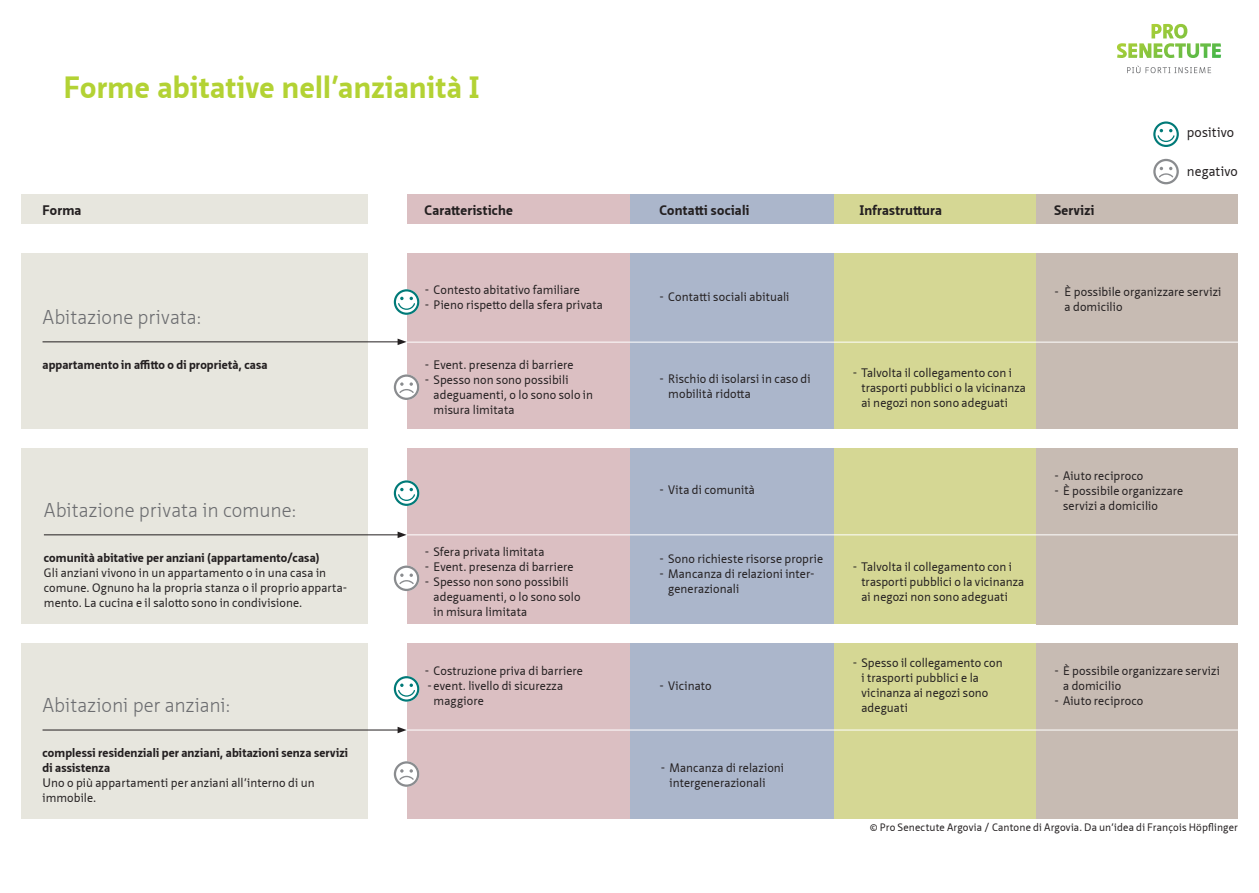
<style>
.page{position:relative;width:1259px;height:893px;background:#fff}
.page>*{position:absolute;margin:0;border:0;box-sizing:border-box;transform-origin:0 0}
.t1{font:700 30px "Neue Sans Pro";letter-spacing:.015em;color:#b3d234}
.t2{font:300 19.5px "Neue Sans Pro";color:#6c6d70}
.t3{font:700 13.5px "Neue Sans Pro";letter-spacing:.02em;color:#231f20}
.t4{font:13.5px "Neue Sans Pro";letter-spacing:.01em;color:#231f20}
.t5{font:12px/15px "Neue Sans Pro";letter-spacing:.01em;color:#231f20}
.t6{font:700 12px/15px "Neue Sans Pro";letter-spacing:.01em;color:#231f20}
.t7{font:10.5px "Neue Sans Pro";letter-spacing:.015em;color:#231f20}
</style>
<div class="page">
<div style="left:21px;top:195px;width:347px;height:29px;background:#e7e6de"></div>
<div style="left:21px;top:253px;width:347px;height:176px;background:#e7e6de"></div>
<div style="left:21px;top:449px;width:347px;height:175px;background:#e7e6de"></div>
<div style="left:21px;top:644px;width:347px;height:175px;background:#e7e6de"></div>
<div style="left:629px;top:195px;width:205px;height:29px;background:#abb6cb"></div>
<div style="left:629px;top:254px;width:205px;height:175px;background:#abb6cb"></div>
<div style="left:629px;top:449px;width:205px;height:175px;background:#abb6cb"></div>
<div style="left:629px;top:644px;width:205px;height:175px;background:#abb6cb"></div>
<div style="left:834px;top:195px;width:202px;height:29px;background:#d5d794"></div>
<div style="left:834px;top:254px;width:202px;height:175px;background:#d5d794"></div>
<div style="left:834px;top:449px;width:202px;height:175px;background:#d5d794"></div>
<div style="left:834px;top:644px;width:202px;height:175px;background:#d5d794"></div>
<div style="left:1036px;top:195px;width:201px;height:29px;background:#c7bbb3"></div>
<div style="left:1036px;top:254px;width:201px;height:175px;background:#c7bbb3"></div>
<div style="left:1036px;top:449px;width:201px;height:176px;background:#c7bbb3"></div>
<div style="left:1036px;top:644px;width:201px;height:175px;background:#c7bbb3"></div>
<div style="left:406px;top:195px;width:223px;height:29px;background:#dbbfc2"></div>
<div style="left:406px;top:254px;width:223px;height:175px;background:#dbbfc2"></div>
<div style="left:406px;top:449px;width:223px;height:175px;background:#dbbfc2"></div>
<div style="left:406px;top:644px;width:223px;height:175px;background:#dbbfc2"></div>
<hr style="left:406px;top:342px;width:844px;height:1px;background:#fff">
<hr style="left:406px;top:730px;width:844px;height:1px;background:#fff">
<hr style="left:406px;top:534px;width:831px;height:1px;background:#fff">
<hr style="left:43px;top:342px;width:357px;height:1px;background:#231f20">
<svg style="left:397px;top:339px;width:9px;height:6px"></svg>
<hr style="left:44px;top:535px;width:356px;height:1px;background:#231f20">
<svg style="left:397px;top:532px;width:9px;height:6px"></svg>
<hr style="left:43px;top:730px;width:357px;height:1px;background:#231f20">
<svg style="left:397px;top:727px;width:9px;height:6px"></svg>
<svg style="left:1153px;top:121px;width:25px;height:26px"></svg>
<svg style="left:1153px;top:159px;width:25px;height:25px"></svg>
<svg style="left:394px;top:289px;width:25px;height:26px"></svg>
<svg style="left:394px;top:480px;width:25px;height:26px"></svg>
<svg style="left:394px;top:676px;width:25px;height:26px"></svg>
<svg style="left:394px;top:374px;width:25px;height:26px"></svg>
<svg style="left:394px;top:566px;width:25px;height:25px"></svg>
<svg style="left:394px;top:761px;width:25px;height:26px"></svg>
<svg style="left:1117px;top:23px;width:104px;height:51px"></svg>
<h1 class="t1" style="left:64px;top:67px;width:417px">Forme abitative nell’anzianità I</h1>
<p class="t3" style="left:43px;top:201px;width:40px">Forma</p>
<p class="t3" style="left:424px;top:201px;width:90px">Caratteristiche</p>
<p class="t3" style="left:659px;top:201px;width:91px">Contatti sociali</p>
<p class="t3" style="left:860px;top:201px;width:84px">Infrastruttura</p>
<p class="t3" style="left:1054px;top:201px;width:42px">Servizi</p>
<p class="t4" style="left:1187px;top:123px;width:49px">positivo</p>
<p class="t4" style="left:1187px;top:162px;width:52px">negativo</p>
<h2 class="t2" style="left:43px;top:304px;width:161px">Abitazione privata:</h2>
<p class="t6" style="left:43px;top:357px;width:227px">appartamento in affitto o di proprietà, casa</p>
<h2 class="t2" style="left:44px;top:497px;width:254px">Abitazione privata in comune:</h2>
<p class="t6" style="left:44px;top:550px;width:277px">comunità abitative per anziani (appartamento/casa)</p>
<p class="t5" style="left:44px;top:565px;width:305px">Gli anziani vivono in un appartamento o in una casa in comune. Ognuno ha la propria stanza o il proprio apparta&shy;mento. La cucina e il salotto sono in condivisione.</p>
<h2 class="t2" style="left:43px;top:693px;width:189px">Abitazioni per anziani:</h2>
<p class="t6" style="left:43px;top:745px;width:307px">complessi residenziali per anziani, abitazioni senza servizi di assistenza</p>
<p class="t5" style="left:43px;top:775px;width:274px">Uno o più appartamenti per anziani all’interno di un immobile.</p>
<p class="t5" style="left:424px;top:282px;width:157px">- Contesto abitativo familiare</p>
<p class="t5" style="left:424px;top:297px;width:180px">- Pieno rispetto della sfera privata</p>
<p class="t5" style="left:659px;top:289px;width:132px">- Contatti sociali abituali</p>
<p class="t5" style="left:424px;top:357px;width:150px">- Event. presenza di barriere</p>
<p class="t5" style="left:433px;top:372px;width:161px;text-indent:-9px">- Spesso non sono possibili adeguamenti, o lo sono solo in misura limitata</p>
<p class="t5" style="left:668px;top:371px;width:144px;text-indent:-9px">- Rischio di isolarsi in caso di mobilità ridotta</p>
<p class="t5" style="left:424px;top:544px;width:121px">- Sfera privata limitata</p>
<p class="t5" style="left:424px;top:559px;width:150px">- Event. presenza di barriere</p>
<p class="t5" style="left:433px;top:574px;width:148px;text-indent:-9px">- Spesso non sono possibili adeguamenti, o lo sono solo in misura limitata</p>
<p class="t5" style="left:424px;top:663px;width:160px">- Costruzione priva di barriere</p>
<p class="t5" style="left:427px;top:678px;width:138px">-event. livello di sicurezza</p>
<p class="t5" style="left:433px;top:693px;width:52px">maggiore</p>
<p class="t5" style="left:659px;top:482px;width:97px">- Vita di comunità</p>
<p class="t5" style="left:659px;top:551px;width:165px">- Sono richieste risorse proprie</p>
<p class="t5" style="left:668px;top:566px;width:148px;text-indent:-9px">- Mancanza di relazioni inter&shy;generazionali</p>
<p class="t5" style="left:659px;top:678px;width:54px">- Vicinato</p>
<p class="t5" style="left:669px;top:760px;width:116px;text-indent:-9px">- Mancanza di relazioni intergenerazionali</p>
<p class="t5" style="left:861px;top:365px;width:166px;text-indent:-9px">- Talvolta il collegamento con i trasporti pubblici o la vicinanza ai negozi non sono adeguati</p>
<p class="t5" style="left:861px;top:559px;width:164px;text-indent:-9px">- Talvolta il collegamento con i trasporti pubblici o la vicinanza ai negozi non sono adeguati</p>
<p class="t5" style="left:861px;top:655px;width:143px;text-indent:-9px">- Spesso il collegamento con i trasporti pubblici e la vicinanza ai negozi sono adeguati</p>
<p class="t5" style="left:1064px;top:284px;width:158px;text-indent:-10px">- È possibile organizzare servizi a domicilio</p>
<p class="t5" style="left:1054px;top:468px;width:91px">- Aiuto reciproco</p>
<p class="t5" style="left:1063px;top:483px;width:122px;text-indent:-9px">- È possibile organizzare servizi a domicilio</p>
<p class="t5" style="left:1063px;top:663px;width:158px;text-indent:-9px">- È possibile organizzare servizi a domicilio</p>
<p class="t5" style="left:1054px;top:693px;width:91px">- Aiuto reciproco</p>
<p class="t7" style="left:870px;top:820px;width:369px">© Pro Senectute Argovia / Cantone di Argovia. Da un’idea di François Höpflinger</p>
</div>
